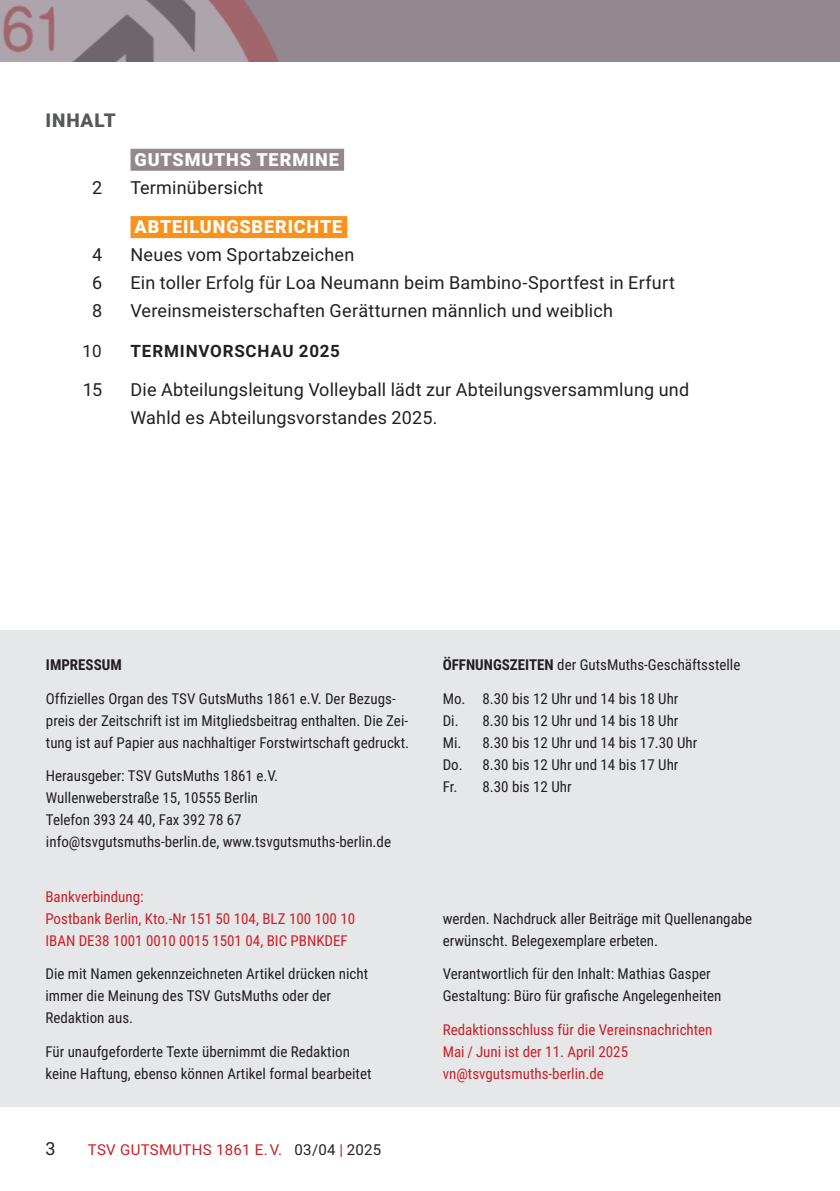
<style>
.page{position:relative;width:840px;height:1191px;background:#fff}
.page>*{position:absolute;margin:0;border:0;box-sizing:border-box;transform-origin:0 0}
.t1{font:900 19px "Roboto";letter-spacing:.045em;color:#57585a}
.t2{font:18px/28px "Roboto";letter-spacing:.01em;color:#231f20}
.t3{font:900 18px "Roboto";letter-spacing:.045em;color:#fff}
.t4{font:700 17px "Roboto";letter-spacing:.05em;color:#231f20}
.t5{font:17px "Roboto";color:#231f20}
.t6{font:15px/22px "Roboto Condensed";color:#231f20}
.t7{font:15px/22px "Roboto Condensed";color:#cb1f26}
.t8{font:15px "Roboto";letter-spacing:.02em;color:#cb1f26}
.t9{font:700 15px "Roboto Condensed";color:#231f20}
.s1{color:#231f20}
.s2{font-family:"Roboto Condensed"}
.s3{font-weight:700}
</style>
<div class="page">
<div style="left:0;top:0;width:839px;height:61px;background:#938890"></div>
<img style="left:0;top:0;width:278px;height:61px">
<div style="left:130px;top:149px;width:214px;height:22px;background:#938890"></div>
<div style="left:130px;top:216px;width:217px;height:22px;background:#f7931d"></div>
<div style="left:0;top:631px;width:839px;height:476px;background:#e6e7e9"></div>
<p class="t1" style="left:45px;top:106px;width:72px">INHALT</p>
<p class="t3" style="left:134px;top:147px;width:206px">GUTSMUTHS TERMINE</p>
<p class="t2" style="left:92px;top:173px;width:12px">2</p>
<p class="t2" style="left:130px;top:173px;width:134px">Terminübersicht</p>
<p class="t3" style="left:134px;top:214px;width:209px">ABTEILUNGSBERICHTE</p>
<p class="t2" style="left:92px;top:240px;width:12px">4</p>
<p class="t2" style="left:130px;top:240px;width:225px">Neues vom Sportabzeichen</p>
<p class="t2" style="left:92px;top:268px;width:12px">6</p>
<p class="t2" style="left:130px;top:268px;width:545px">Ein toller Erfolg für Loa Neumann beim Bambino-Sportfest in Erfurt</p>
<p class="t2" style="left:92px;top:296px;width:12px">8</p>
<p class="t2" style="left:130px;top:296px;width:484px">Vereinsmeisterschaften Gerätturnen männlich und weiblich</p>
<p class="t5" style="left:82px;top:339px;width:21px">10</p>
<p class="t4" style="left:130px;top:339px;width:211px">TERMINVORSCHAU 2025</p>
<p class="t2" style="left:83px;top:375px;width:21px">15</p>
<p class="t2" style="left:130px;top:375px;width:560px">Die Abteilungsleitung Volleyball lädt zur Abteilungsversammlung und<br>Wahld es Abteilungsvorstandes 2025.</p>
<p class="t9" style="left:46px;top:654px;width:77px">IMPRESSUM</p>
<p class="t6" style="left:46px;top:687px;width:364px">Offizielles Organ des TSV GutsMuths 1861 e.V. Der Bezugs&shy;preis der Zeitschrift ist im Mitgliedsbeitrag enthalten. Die Zei&shy;tung ist auf Papier aus nachhaltiger Forstwirtschaft gedruckt.</p>
<p class="t6" style="left:46px;top:764px;width:346px">Herausgeber: TSV GutsMuths 1861 e.V.<br>Wullenweberstraße 15, 10555 Berlin<br>Telefon 393 24 40, Fax 392 78 67 info@tsvgutsmuths-berlin.de, www.tsvgutsmuths-berlin.de</p>
<p class="t7" style="left:45px;top:885px;width:311px">Bankverbindung:<br>Postbank Berlin, Kto.-Nr 151 50 104, BLZ 100 100 10<br>IBAN DE38 1001 0010 0015 1501 04, BIC PBNKDEF</p>
<p class="t6" style="left:45px;top:962px;width:324px">Die mit Namen gekennzeichneten Artikel drücken nicht immer die Meinung des TSV GutsMuths oder der<br>Redaktion aus.</p>
<p class="t6" style="left:45px;top:1039px;width:327px">Für unaufgeforderte Texte übernimmt die Redaktion keine Haftung, ebenso können Artikel formal bearbeitet</p>
<p class="t2" style="left:45px;top:1134px;width:12px">3</p>
<p class="t8" style="left:88px;top:1138px;width:295px">TSV GUTSMUTHS 1861 E. V. <span class="s1">03/04</span> <span class="s2">|</span> <span class="s1">2025</span></p>
<p class="t6" style="left:442px;top:653px;width:299px"><span class="s3">ÖFFNUNGSZEITEN</span> der GutsMuths-Geschäftsstelle</p>
<p class="t6" style="left:442px;top:687px;width:256px">Mo. 8.30 bis 12 Uhr und 14 bis 18 Uhr<br>Di. 8.30 bis 12 Uhr und 14 bis 18 Uhr<br>Mi. 8.30 bis 12 Uhr und 14 bis 17.30 Uhr<br>Do. 8.30 bis 12 Uhr und 14 bis 17 Uhr<br>Fr. 8.30 bis 12 Uhr</p>
<p class="t6" style="left:442px;top:907px;width:311px">werden. Nachdruck aller Beiträge mit Quellenangabe erwünscht. Belegexemplare erbeten.</p>
<p class="t6" style="left:442px;top:962px;width:280px">Verantwortlich für den Inhalt: Mathias Gasper<br>Gestaltung: Büro für grafische Angelegenheiten</p>
<p class="t7" style="left:442px;top:1017px;width:271px">Redaktionsschluss für die Vereinsnachrichten<br>Mai / Juni ist der 11. April 2025 vn@tsvgutsmuths-berlin.de</p>
</div>
